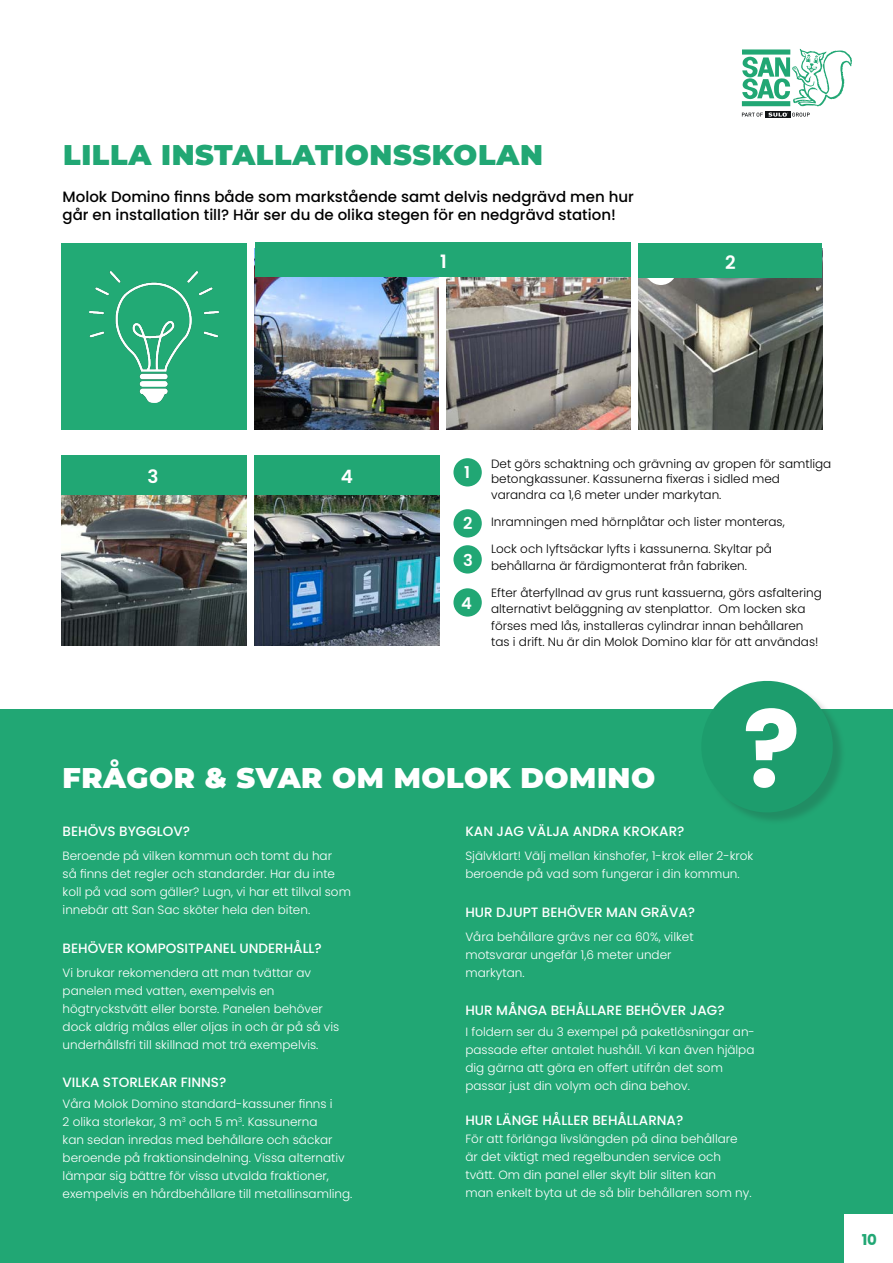
<style>
.page{position:relative;width:893px;height:1263px;background:#fff}
.page>*{position:absolute;margin:0;border:0;box-sizing:border-box;transform-origin:0 0}
.t1{font:700 106.5px "Poppins";color:#fff}
.t2{font:900 28.5px "Montserrat";letter-spacing:.02em;color:#fff}
.t3{font:900 28.5px "Montserrat";letter-spacing:.02em;color:#21a774}
.t4{font:600 18.45px "Poppins";color:#fff}
.t5{font:600 16.35px "Poppins";color:#fff}
.t6{font:500 15px "Poppins";color:#000001}
.t7{font:700 15px "Poppins";color:#21a774}
.t8{font:500 13.5px "Poppins";color:#fff}
.t9{font:300 12px/18px "Poppins";color:#fff}
.t10{font:300 12px/16.5px "Poppins";color:#000001}
</style>
<div class="page">
<div style="left:0;top:709px;width:893px;height:554px;background:#21a774"></div>
<svg style="left:742px;top:49px;width:110px;height:57px"></svg>
<svg style="left:765px;top:111px;width:25px;height:7px"></svg>
<svg style="left:742px;top:113px;width:68px;height:4px"></svg>
<div style="left:845px;top:1214px;width:48px;height:49px;background:#fff"></div>
<div style="left:703px;top:683px;width:143px;height:142px;background:#231f20;opacity:.19"></div>
<svg style="left:703px;top:680px;width:133px;height:136px"></svg>
<img style="left:255px;top:277px;width:183px;height:152px">
<div style="left:61px;top:243px;width:185px;height:186px;background:#22aa75"></div>
<img style="left:447px;top:277px;width:183px;height:152px">
<img style="left:639px;top:278px;width:183px;height:151px">
<img style="left:89px;top:271px;width:130px;height:132px">
<div style="left:453px;top:458px;width:29px;height:28px;background:#21a774;border-radius:50%"></div>
<div style="left:453px;top:509px;width:29px;height:28px;background:#21a774;border-radius:50%"></div>
<div style="left:453px;top:545px;width:29px;height:28px;background:#21a774;border-radius:50%"></div>
<div style="left:453px;top:588px;width:29px;height:29px;background:#21a774;border-radius:50%"></div>
<img style="left:61px;top:494px;width:185px;height:152px">
<img style="left:254px;top:494px;width:185px;height:152px">
<div style="left:645px;top:253px;width:32px;height:32px;background:#fff;border-radius:50%"></div>
<div style="left:255px;top:242px;width:375px;height:35px;background:#21a774"></div>
<div style="left:639px;top:243px;width:183px;height:35px;background:#21a774"></div>
<div style="left:61px;top:455px;width:185px;height:39px;background:#21a774"></div>
<div style="left:254px;top:455px;width:185px;height:39px;background:#21a774"></div>
<p class="t3" style="left:63px;top:134px;width:481px">LILLA INSTALLATIONSSKOLAN</p>
<p class="t6" style="left:63px;top:188px;width:573px">Molok Domino finns både som markstående samt delvis nedgrävd men hur</p>
<p class="t6" style="left:63px;top:206px;width:555px">går en installation till? Här ser du de olika stegen för en nedgrävd station!</p>
<p class="t4" style="left:440px;top:251px;width:8px">1</p>
<p class="t4" style="left:725px;top:252px;width:12px">2</p>
<p class="t4" style="left:148px;top:466px;width:13px">3</p>
<p class="t4" style="left:341px;top:466px;width:14px">4</p>
<p class="t5" style="left:464px;top:463px;width:7px">1</p>
<p class="t5" style="left:463px;top:514px;width:11px">2</p>
<p class="t5" style="left:463px;top:551px;width:11px">3</p>
<p class="t5" style="left:461px;top:594px;width:12px">4</p>
<p class="t10" style="left:491px;top:455px;width:342px">Det görs schaktning och grävning av gropen för samtliga</p>
<p class="t10" style="left:491px;top:470px;width:290px">betongkassuner. Kassunerna fixeras i sidled med varandra ca 1,6 meter under markytan.</p>
<p class="t10" style="left:491px;top:514px;width:295px">Inramningen med hörnplåtar och lister monteras,</p>
<p class="t10" style="left:491px;top:541px;width:282px">Lock och lyftsäckar lyfts i kassunerna. Skyltar på behållarna är färdigmonterat från fabriken.</p>
<p class="t10" style="left:491px;top:584px;width:332px">Efter återfyllnad av grus runt kassuerna, görs asfaltering alternativt beläggning av stenplattor. Om locken ska</p>
<p class="t10" style="left:491px;top:617px;width:314px">förses med lås, installeras cylindrar innan behållaren</p>
<p class="t10" style="left:491px;top:634px;width:329px">tas i drift. Nu är din Molok Domino klar för att användas!</p>
<p class="t2" style="left:63px;top:756px;width:594px">FRÅGOR &amp; SVAR OM MOLOK DOMINO</p>
<p class="t1" style="left:743px;top:688px;width:59px">?</p>
<p class="t8" style="left:63px;top:823px;width:129px">BEHÖVS BYGGLOV?</p>
<p class="t9" style="left:63px;top:847px;width:290px">Beroende på vilken kommun och tomt du har<br>så finns det regler och standarder. Har du inte koll på vad som gäller? Lugn, vi har ett tillval som innebär att San Sac sköter hela den biten.</p>
<p class="t8" style="left:63px;top:940px;width:261px">BEHÖVER KOMPOSITPANEL UNDERHÅLL?</p>
<p class="t9" style="left:63px;top:963px;width:278px">Vi brukar rekomendera att man tvättar av panelen med vatten, exempelvis en högtryckstvätt eller borste. Panelen behöver dock aldrig målas eller oljas in och är på så vis underhållsfri till skillnad mot trä exempelvis.</p>
<p class="t8" style="left:63px;top:1075px;width:165px">VILKA STORLEKAR FINNS?</p>
<p class="t9" style="left:63px;top:1095px;width:272px">Våra Molok Domino standard-kassuner finns i</p>
<p class="t9" style="left:63px;top:1113px;width:291px">2 olika storlekar, 3 m<sup>3</sup> och 5 m<sup>3</sup>. Kassunerna<br>kan sedan inredas med behållare och säckar beroende på fraktionsindelning. Vissa alternativ lämpar sig bättre för vissa utvalda fraktioner, exempelvis en hårdbehållare till metallinsamling.</p>
<p class="t8" style="left:465px;top:823px;width:221px">KAN JAG VÄLJA ANDRA KROKAR?</p>
<p class="t9" style="left:465px;top:847px;width:289px">Självklart! Välj mellan kinshofer, 1-krok eller 2-krok beroende på vad som fungerar i din kommun.</p>
<p class="t8" style="left:465px;top:904px;width:231px">HUR DJUPT BEHÖVER MAN GRÄVA?</p>
<p class="t9" style="left:465px;top:927px;width:230px">Våra behållare grävs ner ca 60%, vilket motsvarar ungefär 1,6 meter under markytan.</p>
<p class="t8" style="left:465px;top:1003px;width:261px">HUR MÅNGA BEHÅLLARE BEHÖVER JAG?</p>
<p class="t9" style="left:465px;top:1023px;width:291px">I foldern ser du 3 exempel på paketlösningar an&shy;passade efter antalet hushåll. Vi kan även hjälpa dig gärna att göra en offert utifrån det som passar just din volym och dina behov.</p>
<p class="t8" style="left:465px;top:1112px;width:219px">HUR LÄNGE HÅLLER BEHÅLLARNA?</p>
<p class="t9" style="left:465px;top:1129px;width:274px">För att förlänga livslängden på dina behållare</p>
<p class="t9" style="left:465px;top:1147px;width:288px">är det viktigt med regelbunden service och tvätt. Om din panel eller skylt blir sliten kan<br>man enkelt byta ut de så blir behållaren som ny.</p>
<p class="t7" style="left:862px;top:1230px;width:17px">10</p>
</div>
